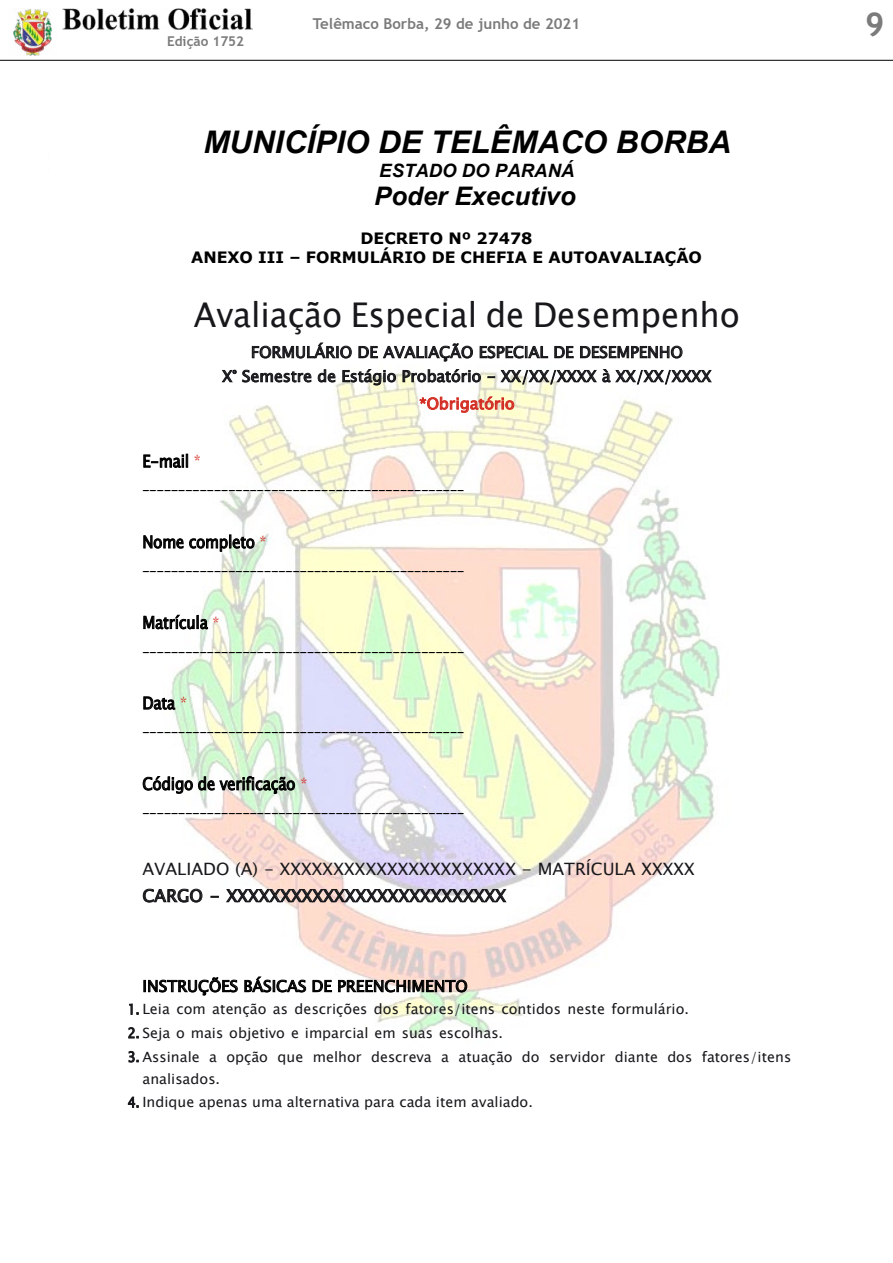
<style>
.page{position:relative;width:893px;height:1263px;background:#fff}
.page>*{position:absolute;margin:0;border:0;box-sizing:border-box;transform-origin:0 0}
.t1{font:34.05px "Lucida Sans Unicode";color:#18181c;scale:.96 1}
.t2{font:700 33px "Trebuchet MS";color:#7c7b7b}
.t3{font:italic 700 31.2px "Arial";color:#000}
.t4{font:italic 700 25.5px "Arial";color:#000}
.t5{font:italic 700 18.45px "Arial";color:#000}
.t6{font:17.1px/26.5px "Lucida Sans Unicode";color:#18181c}
.t7{font:17.1px "Lucida Sans Unicode";letter-spacing:-.01em;color:#000;scale:.87 1}
.t8{font:15.6px/24px "Lucida Sans Unicode";color:#18181c;text-align:center}
.t9{font:700 15.6px/19px "Verdana";color:#000;text-align:center}
.t10{font:15.6px "Lucida Sans Unicode";color:#000}
.t11{font:15.6px "Lucida Sans Unicode";color:#d32d23}
.t12{font:700 15px "Trebuchet MS";color:#7c7b7b}
.t13{font:14.1px/21.8px "Lucida Sans Unicode";color:#18181c;scale:.9 1}
.t14{font:14.1px "Lucida Sans Unicode";color:#000}
.t15{font:700 13.5px "Trebuchet MS";color:#7c7b7b}
.s1{color:#d32d23}
</style>
<div class="page">
<img style="left:13px;top:9px;width:39px;height:47px">
<img style="left:62px;top:8px;width:191px;height:21px">
<hr style="left:0;top:60px;width:893px;height:1px;background:#000">
<img style="left:143px;top:345px;width:577px;height:691px">
<svg style="left:252px;top:343px;width:100px;height:15px"></svg>
<svg style="left:358px;top:343px;width:115px;height:18px"></svg>
<svg style="left:480px;top:346px;width:68px;height:12px"></svg>
<svg style="left:554px;top:346px;width:20px;height:12px"></svg>
<svg style="left:580px;top:346px;width:102px;height:12px"></svg>
<svg style="left:222px;top:370px;width:89px;height:12px"></svg>
<svg style="left:318px;top:369px;width:17px;height:13px"></svg>
<svg style="left:342px;top:369px;width:54px;height:16px"></svg>
<svg style="left:403px;top:369px;width:78px;height:13px"></svg>
<svg style="left:488px;top:369px;width:224px;height:16px"></svg>
<svg style="left:419px;top:396px;width:95px;height:17px"></svg>
<svg style="left:143px;top:454px;width:45px;height:14px"></svg>
<svg style="left:143px;top:535px;width:112px;height:17px"></svg>
<svg style="left:143px;top:615px;width:65px;height:14px"></svg>
<svg style="left:143px;top:696px;width:32px;height:14px"></svg>
<svg style="left:143px;top:776px;width:152px;height:18px"></svg>
<svg style="left:143px;top:889px;width:59px;height:13px"></svg>
<svg style="left:226px;top:889px;width:280px;height:13px"></svg>
<svg style="left:144px;top:977px;width:94px;height:18px"></svg>
<svg style="left:244px;top:976px;width:62px;height:16px"></svg>
<svg style="left:312px;top:980px;width:20px;height:12px"></svg>
<svg style="left:338px;top:980px;width:129px;height:12px;background:#867d7a"></svg>
<svg style="left:129px;top:1004px;width:10px;height:11px"></svg>
<svg style="left:128px;top:1027px;width:11px;height:11px"></svg>
<svg style="left:129px;top:1051px;width:10px;height:11px"></svg>
<svg style="left:128px;top:1097px;width:11px;height:11px"></svg>
<p class="t15" style="left:167px;top:33px;width:79px">Edição 1752</p>
<p class="t12" style="left:313px;top:14px;width:269px">Telêmaco Borba, 29 de junho de 2021</p>
<h2 class="t2" style="left:865px;top:3px;width:21px">9</h2>
<h3 class="t3" style="left:203px;top:121px;width:529px">MUNICÍPIO DE TELÊMACO BORBA</h3>
<h3 class="t5" style="left:379px;top:158px;width:197px">ESTADO DO PARANÁ</h3>
<h3 class="t4" style="left:374px;top:179px;width:203px">Poder Executivo</h3>
<p class="t9" style="left:191px;top:228px;width:512px">DECRETO Nº 27478<br>ANEXO III – FORMULÁRIO DE CHEFIA E AUTOAVALIAÇÃO</p>
<h1 class="t1" style="left:194px;top:288px;width:570px">Avaliação Especial de Desempenho</h1>
<p class="t8" style="left:222px;top:340px;width:490px">FORMULÁRIO DE AVALIAÇÃO ESPECIAL DE DESEMPENHO<br>X° Semestre de Estágio Probatório - XX/XX/XXXX à XX/XX/XXXX</p>
<p class="t11" style="left:419px;top:391px;width:97px">*Obrigatório</p>
<p class="t7" style="left:142px;top:448px;width:69px">E-mail <span class="s1">*</span></p>
<p class="t14" style="left:142px;top:474px;width:323px">_____________________________________________</p>
<p class="t7" style="left:142px;top:528px;width:144px">Nome completo <span class="s1">*</span></p>
<p class="t14" style="left:142px;top:555px;width:323px">_____________________________________________</p>
<p class="t7" style="left:142px;top:609px;width:90px">Matrícula <span class="s1">*</span></p>
<p class="t14" style="left:142px;top:635px;width:323px">_____________________________________________</p>
<p class="t7" style="left:142px;top:689px;width:53px">Data <span class="s1">*</span></p>
<p class="t14" style="left:142px;top:716px;width:323px">_____________________________________________</p>
<p class="t7" style="left:142px;top:770px;width:191px">Código de verificação <span class="s1">*</span></p>
<p class="t14" style="left:142px;top:797px;width:323px">_____________________________________________</p>
<p class="t6" style="left:142px;top:856px;width:554px">AVALIADO (A) - XXXXXXXXXXXXXXXXXXXXXX - MATRÍCULA XXXXX<br>CARGO - XXXXXXXXXXXXXXXXXXXXXXXXXX</p>
<p class="t10" style="left:142px;top:974px;width:327px">INSTRUÇÕES BÁSICAS DE PREENCHIMENTO</p>
<p class="t13" style="left:128px;top:998px;width:625px">1. Leia com atenção as descrições dos fatores/itens contidos neste formulário.</p>
<p class="t13" style="left:128px;top:1022px;width:419px">2. Seja o mais objetivo e imparcial em suas escolhas.</p>
<p class="t13" style="left:142px;top:1046px;width:722px;text-indent:-15px">3. Assinale a opção que melhor descreva a atuação do servidor diante dos fatores/itens analisados.</p>
<p class="t13" style="left:128px;top:1091px;width:452px">4. Indique apenas uma alternativa para cada item avaliado.</p>
</div>
